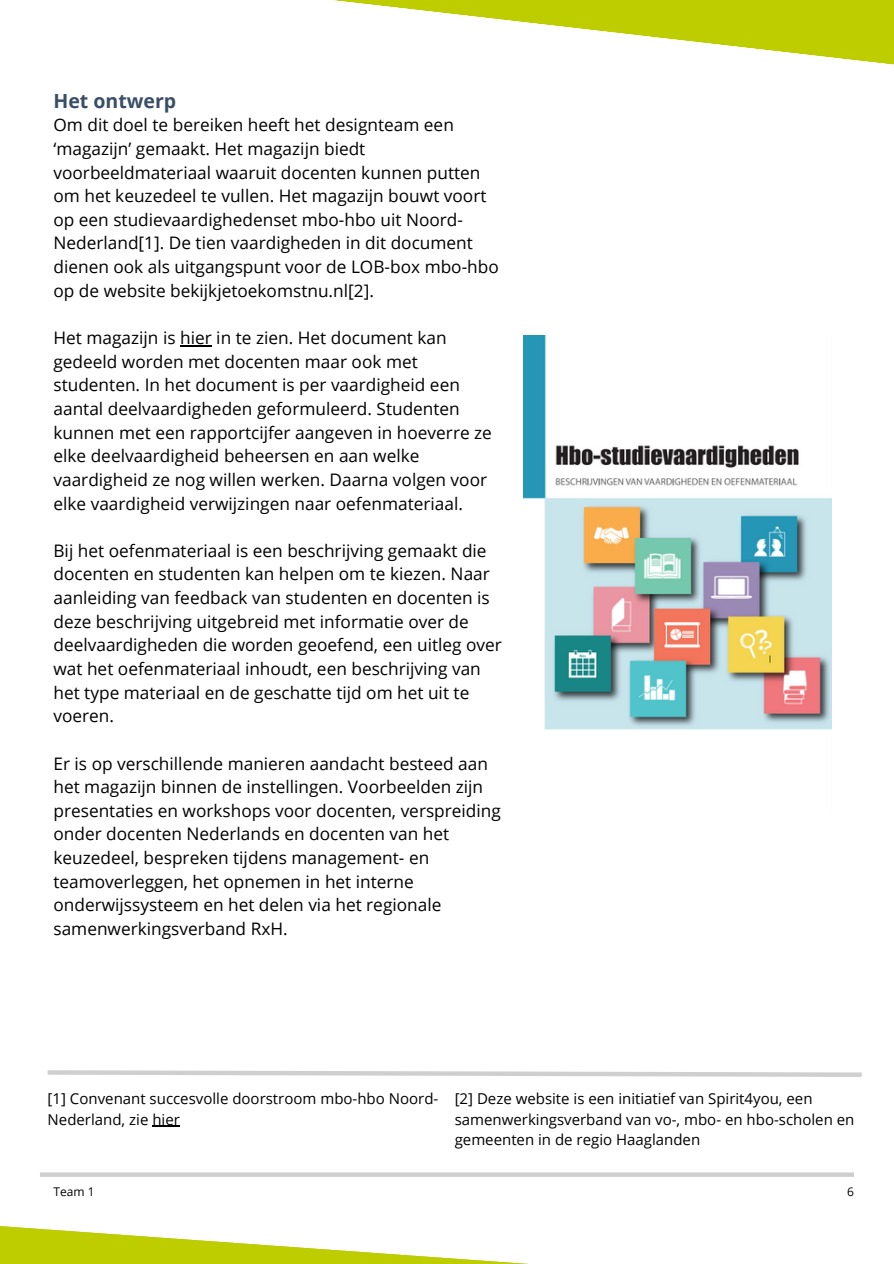
<style>
.page{position:relative;width:894px;height:1264px;background:#fff}
.page>*{position:absolute;margin:0;border:0;box-sizing:border-box;transform-origin:0 0}
.t1{font:700 19.5px "Open Sans";color:#394e66}
.t2{font:17.25px/23.7px "Open Sans";color:#000}
.t3{font:15px/20.2px "Open Sans";color:#000}
.t4{font:12px "Open Sans";color:#000}
</style>
<div class="page">
<svg style="left:0;top:1226px;width:515px;height:37px"></svg>
<svg style="left:47px;top:1070px;width:815px;height:7px"></svg>
<svg style="left:333px;top:0;width:560px;height:65px"></svg>
<svg style="left:40px;top:1172px;width:813px;height:4px;background:#d3d3d3"></svg>
<img style="left:523px;top:336px;width:307px;height:394px">
<hr style="left:180px;top:345px;width:32px;height:1px;background:#000">
<svg style="left:152px;top:1125px;width:28px;height:1px"></svg>
<p class="t1" style="left:53px;top:87px;width:124px">Het ontwerp</p>
<p class="t2" style="left:53px;top:113px;width:447px">Om dit doel te bereiken heeft het designteam een ‘magazijn’ gemaakt. Het magazijn biedt voorbeeldmateriaal waaruit docenten kunnen putten om het keuzedeel te vullen. Het magazijn bouwt voort op een studievaardighedenset mbo-hbo uit Noord-Nederland[1]. De tien vaardigheden in dit document dienen ook als uitgangspunt voor de LOB-box mbo-hbo op de website bekijkjetoekomstnu.nl[2].</p>
<p class="t2" style="left:53px;top:325px;width:440px">Het magazijn is hier in te zien. Het document kan gedeeld worden met docenten maar ook met studenten. In het document is per vaardigheid een aantal deelvaardigheden geformuleerd. Studenten kunnen met een rapportcijfer aangeven in hoeverre ze elke deelvaardigheid beheersen en aan welke vaardigheid ze nog willen werken. Daarna volgen voor elke vaardigheid verwijzingen naar oefenmateriaal.</p>
<p class="t2" style="left:53px;top:538px;width:450px">Bij het oefenmateriaal is een beschrijving gemaakt die docenten en studenten kan helpen om te kiezen. Naar aanleiding van feedback van studenten en docenten is deze beschrijving uitgebreid met informatie over de deelvaardigheden die worden geoefend, een uitleg over wat het oefenmateriaal inhoudt, een beschrijving van het type materiaal en de geschatte tijd om het uit te voeren.</p>
<p class="t2" style="left:53px;top:751px;width:449px">Er is op verschillende manieren aandacht besteed aan het magazijn binnen de instellingen. Voorbeelden zijn presentaties en workshops voor docenten, verspreiding onder docenten Nederlands en docenten van het keuzedeel, bespreken tijdens management- en teamoverleggen, het opnemen in het interne onderwijssysteem en het delen via het regionale samenwerkingsverband RxH.</p>
<p class="t3" style="left:48px;top:1088px;width:392px">[1] Convenant succesvolle doorstroom mbo-hbo Noord-<br>Nederland, zie hier</p>
<p class="t3" style="left:454px;top:1088px;width:401px">[2] Deze website is een initiatief van Spirit4you, een samenwerkingsverband van vo-, mbo- en hbo-scholen en gemeenten in de regio Haaglanden</p>
<p class="t4" style="left:53px;top:1182px;width:43px">Team 1</p>
<p class="t4" style="left:846px;top:1182px;width:8px">6</p>
</div>
